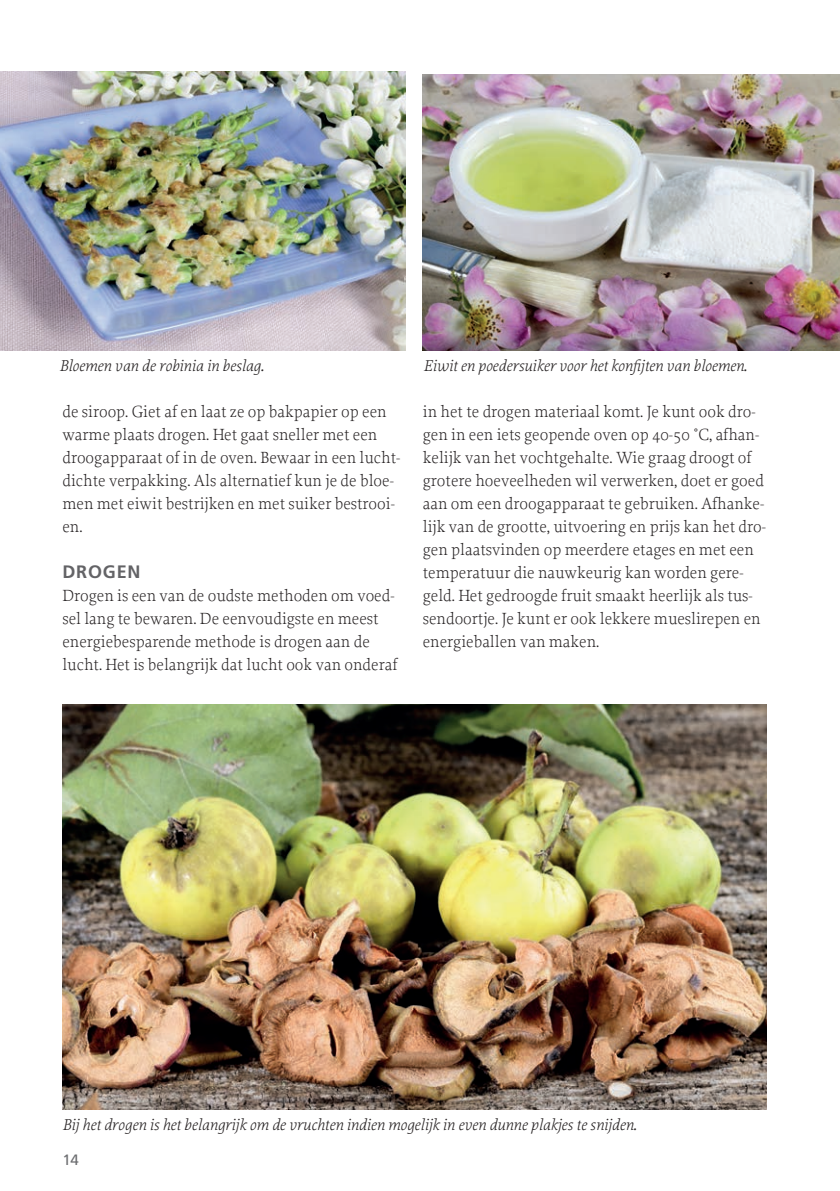
<style>
.page{position:relative;width:840px;height:1191px;background:#fff}
.page>*{position:absolute;margin:0;border:0;box-sizing:border-box;transform-origin:0 0}
.t1{font:700 18px "Frutiger LT Std";letter-spacing:.045em;color:#636366}
.t2{font:300 17px/23px "Proforma";color:#231f20}
.t3{font:italic 300 16.4px "Proforma";color:#231f20}
.t4{font:15px "Frutiger LT Std";color:#6c6d70}
</style>
<div class="page">
<img style="left:422px;top:74px;width:417px;height:276px">
<img style="left:62px;top:704px;width:703px;height:405px">
<img style="left:0;top:71px;width:405px;height:279px">
<p class="t3" style="left:60px;top:355px;width:206px">Bloemen van de robinia in beslag.</p>
<p class="t3" style="left:423px;top:355px;width:325px">Eiwit en poedersuiker voor het konfijten van bloemen.</p>
<p class="t2" style="left:62px;top:400px;width:339px">de siroop. Giet af en laat ze op bakpapier op een warme plaats drogen. Het gaat sneller met een droogapparaat of in de oven. Bewaar in een lucht&shy;dichte verpakking. Als alternatief kun je de bloe&shy;men met eiwit bestrijken en met suiker bestrooi&shy;en.</p>
<p class="t1" style="left:62px;top:561px;width:80px">DROGEN</p>
<p class="t2" style="left:62px;top:584px;width:336px">Drogen is een van de oudste methoden om voed&shy;sel lang te bewaren. De eenvoudigste en meest energiebesparende methode is drogen aan de lucht. Het is belangrijk dat lucht ook van onderaf</p>
<p class="t2" style="left:422px;top:400px;width:344px">in het te drogen materiaal komt. Je kunt ook dro&shy;gen in een iets geopende oven op 40-50 °C, afhan&shy;kelijk van het vochtgehalte. Wie graag droogt of grotere hoeveelheden wil verwerken, doet er goed aan om een droogapparaat te gebruiken. Afhanke&shy;lijk van de grootte, uitvoering en prijs kan het dro&shy;gen plaatsvinden op meerdere etages en met een temperatuur die nauwkeurig kan worden gere&shy;geld. Het gedroogde fruit smaakt heerlijk als tus&shy;sendoortje. Je kunt er ook lekkere mueslirepen en energieballen van maken.</p>
<p class="t3" style="left:62px;top:1114px;width:575px">Bij het drogen is het belangrijk om de vruchten indien mogelijk in even dunne plakjes te snijden.</p>
<p class="t4" style="left:62px;top:1150px;width:18px">14</p>
</div>
